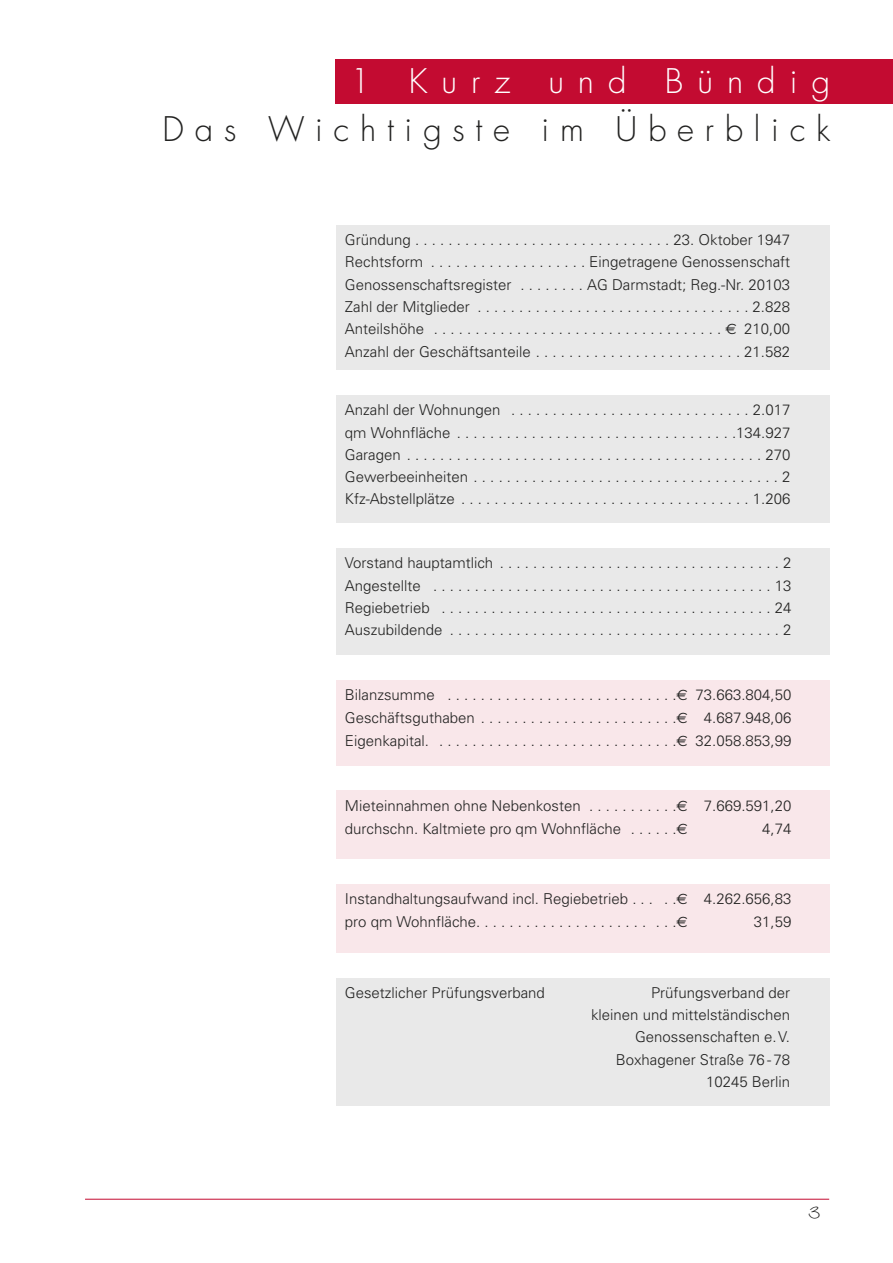
<style>
.page{position:relative;width:893px;height:1263px;background:#fff}
.page>*{position:absolute;margin:0;border:0;box-sizing:border-box;transform-origin:0 0}
.t1{font:300 33px "Futura";letter-spacing:.325em;color:#222221}
.t2{font:300 33px "Futura";letter-spacing:.425em;color:#fff}
.t3{font:27px "Wiesbaden Swing";color:#222221}
.t4{font:300 15px/22.2px "Univers";color:#222221;text-align:justify}
.s1{font-family:"Euro Sans";font-weight:400}
</style>
<div class="page">
<hr style="left:85px;top:1199px;width:744px;height:1px;background:#c30b31">
<div style="left:336px;top:60px;width:557px;height:44px;background:#c30b31"></div>
<div style="left:336px;top:225px;width:493px;height:145px;background:#e9e9e9"></div>
<div style="left:336px;top:395px;width:493px;height:128px;background:#e9e9e9"></div>
<div style="left:336px;top:549px;width:493px;height:106px;background:#e9e9e9"></div>
<div style="left:336px;top:680px;width:493px;height:85px;background:#f9e7ea"></div>
<div style="left:336px;top:791px;width:493px;height:68px;background:#f9e7ea"></div>
<div style="left:336px;top:884px;width:493px;height:68px;background:#f9e7ea"></div>
<div style="left:336px;top:978px;width:493px;height:128px;background:#e9e9e9"></div>
<h1 class="t2" style="left:350px;top:65px;width:482px">1 Kurz und Bündig</h1>
<h1 class="t1" style="left:163px;top:113px;width:669px">Das Wichtigste im Überblick</h1>
<p class="t4" style="left:345px;top:230px;width:447px">Gründung . . . . . . . . . . . . . . . . . . . . . . . . . . . . . . . 23. Oktober 1947<br>Rechtsform . . . . . . . . . . . . . . . . . . . Eingetragene Genossenschaft Genossenschaftsregister . . . . . . . . AG Darmstadt; Reg.-Nr. 20103<br>Zahl der Mitglieder . . . . . . . . . . . . . . . . . . . . . . . . . . . . . . . . . 2.828<br>Anteilshöhe . . . . . . . . . . . . . . . . . . . . . . . . . . . . . . . . . . . <span class="s1">€</span> 210,00<br>Anzahl der Geschäftsanteile . . . . . . . . . . . . . . . . . . . . . . . . . 21.582</p>
<p class="t4" style="left:345px;top:400px;width:447px">Anzahl der Wohnungen . . . . . . . . . . . . . . . . . . . . . . . . . . . . . 2.017 qm Wohnfläche . . . . . . . . . . . . . . . . . . . . . . . . . . . . . . . . . .134.927<br>Garagen . . . . . . . . . . . . . . . . . . . . . . . . . . . . . . . . . . . . . . . . . . . 270<br>Gewerbeeinheiten . . . . . . . . . . . . . . . . . . . . . . . . . . . . . . . . . . . . . 2<br>Kfz-Abstellplätze . . . . . . . . . . . . . . . . . . . . . . . . . . . . . . . . . . . 1.206</p>
<p class="t4" style="left:345px;top:553px;width:448px">Vorstand hauptamtlich . . . . . . . . . . . . . . . . . . . . . . . . . . . . . . . . . . 2<br>Angestellte . . . . . . . . . . . . . . . . . . . . . . . . . . . . . . . . . . . . . . . . . 13<br>Regiebetrieb . . . . . . . . . . . . . . . . . . . . . . . . . . . . . . . . . . . . . . . . 24<br>Auszubildende . . . . . . . . . . . . . . . . . . . . . . . . . . . . . . . . . . . . . . . . 2</p>
<p class="t4" style="left:345px;top:685px;width:448px;line-height:22.8px">Bilanzsumme . . . . . . . . . . . . . . . . . . . . . . . . . . . .<span class="s1">€</span> 73.663.804,50<br>Geschäftsguthaben . . . . . . . . . . . . . . . . . . . . . . . .<span class="s1">€</span> 4.687.948,06<br>Eigenkapital. . . . . . . . . . . . . . . . . . . . . . . . . . . . . .<span class="s1">€</span> 32.058.853,99</p>
<p class="t4" style="left:345px;top:795px;width:448px;line-height:22.8px">Mieteinnahmen ohne Nebenkosten . . . . . . . . . . .<span class="s1">€</span> 7.669.591,20 durchschn. Kaltmiete pro qm Wohnfläche . . . . . .<span class="s1">€</span></p>
<p class="t4" style="left:762px;top:818px;width:31px">4,74</p>
<p class="t4" style="left:345px;top:889px;width:448px;line-height:22.8px">Instandhaltungsaufwand incl. Regiebetrieb . . . . .<span class="s1">€</span> 4.262.656,83 proqmWohnfläche..................... . . .<span class="s1">€</span></p>
<p class="t4" style="left:754px;top:912px;width:39px">31,59</p>
<p class="t4" style="left:345px;top:983px;width:201px">Gesetzlicher Prüfungsverband</p>
<p class="t4" style="left:591px;top:983px;width:201px;text-align:right">Prüfungsverband der<br>kleinen und mittelständischen<br>Genossenschaften e.V.<br>Boxhagener Straße 76 - 78<br>10245 Berlin</p>
<h2 class="t3" style="left:808px;top:1192px;width:13px">3</h2>
</div>
